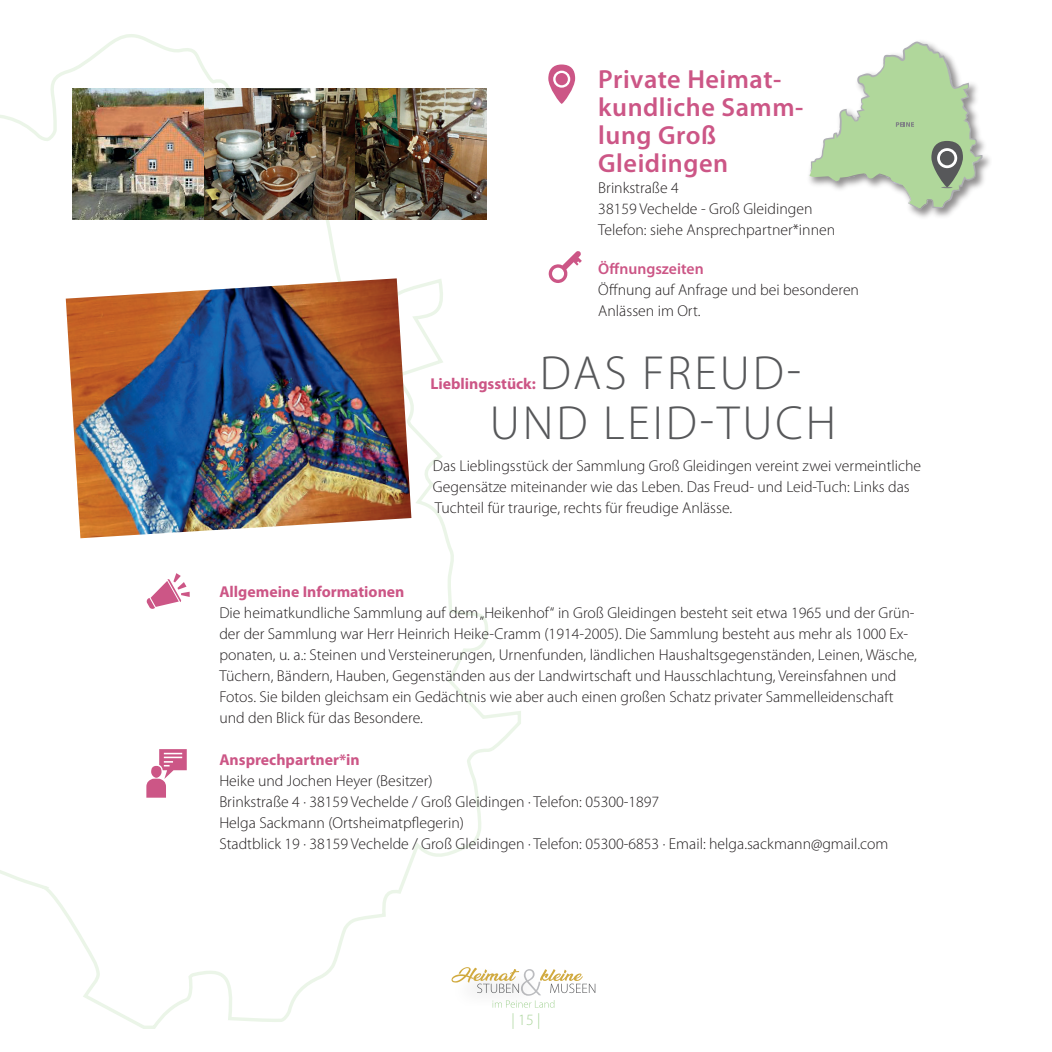
<style>
.page{position:relative;width:1052px;height:1052px;background:#fff}
.page>*{position:absolute;margin:0;border:0;box-sizing:border-box;transform-origin:0 0}
.t1{font:300 48.12px/50.1px "Myriad Pro";letter-spacing:.06em;color:#57585a;text-align:center}
.t2{font:600 26.25px/28px "Myriad Pro";letter-spacing:.02em;color:#cc5686}
.t3{font:300 15.75px/21px "Myriad Pro";color:#231f20}
.t4{font:700 15.75px "Myriad Pro";color:#cc5686}
.t5{font:600 15.75px "Myriad Pro";color:#cc5686}
.t6{font:300 15.75px "Myriad Pro";color:#aad59b}
</style>
<div class="page">
<svg style="left:0;top:34px;width:521px;height:995px"></svg>
<img style="left:66px;top:278px;width:345px;height:260px">
<svg style="left:146px;top:573px;width:44px;height:36px"></svg>
<svg style="left:146px;top:749px;width:41px;height:48px"></svg>
<div style="left:151px;top:766px;width:10px;height:12px;background:#cc5686;border-radius:50%"></div>
<img style="left:909px;top:141px;width:81px;height:77px">
<svg style="left:809px;top:41px;width:173px;height:168px"></svg>
<svg style="left:548px;top:64px;width:27px;height:40px"></svg>
<svg style="left:549px;top:251px;width:33px;height:32px"></svg>
<div style="left:449px;top:964px;width:96px;height:46px;background:#231f20;opacity:.2"></div>
<svg style="left:451px;top:967px;width:144px;height:40px"></svg>
<img style="left:73px;top:88px;width:413px;height:132px">
<h2 class="t2" style="left:598px;top:66px;width:207px">Private Heimat&shy;kundliche Samm&shy;lung Groß<br>Gleidingen</h2>
<p class="t3" style="left:598px;top:178px;width:238px">Brinkstraße 4<br>38159 Vechelde - Groß Gleidingen<br>Telefon: siehe Ansprechpartner*innen</p>
<p class="t5" style="left:598px;top:260px;width:107px">Öffnungszeiten</p>
<p class="t3" style="left:598px;top:279px;width:262px">Öffnung auf Anfrage und bei besonderen<br>Anlässen im Ort.</p>
<h1 class="t1" style="left:490px;top:349px;width:348px">DAS FREUD-<br>UND LEID-TUCH</h1>
<p class="t4" style="left:430px;top:375px;width:107px">Lieblingsstück:</p>
<p class="t3" style="left:433px;top:455px;width:490px">Das Lieblingsstück der Sammlung Groß Gleidingen vereint zwei vermeintliche<br>Gegensätze miteinander wie das Leben. Das Freud- und Leid-Tuch: Links das<br>Tuchteil für traurige, rechts für freudige Anlässe.</p>
<p class="t4" style="left:219px;top:583px;width:187px">Allgemeine Informationen</p>
<p class="t3" style="left:219px;top:602px;width:699px">Die heimatkundliche Sammlung auf dem „Heikenhof“ in Groß Gleidingen besteht seit etwa 1965 und der Grün&shy;der der Sammlung war Herr Heinrich Heike-Cramm (1914-2005). Die Sammlung besteht aus mehr als 1000 Ex&shy;ponaten, u. a.: Steinen und Versteinerungen, Urnenfunden, ländlichen Haushaltsgegenständen, Leinen, Wäsche, Tüchern, Bändern, Hauben, Gegenständen aus der Landwirtschaft und Hausschlachtung, Vereinsfahnen und Fotos. Sie bilden gleichsam ein Gedächtnis wie aber auch einen großen Schatz privater Sammelleidenschaft und den Blick für das Besondere.</p>
<p class="t4" style="left:219px;top:750px;width:142px">Ansprechpartner*in</p>
<p class="t3" style="left:219px;top:770px;width:670px">Heike und Jochen Heyer (Besitzer)<br>Brinkstraße 4 · 38159 Vechelde / Groß Gleidingen · Telefon: 05300-1897<br>Helga Sackmann (Ortsheimatpflegerin)<br>Stadtblick 19 · 38159 Vechelde / Groß Gleidingen · Telefon: 05300-6853 · Email: helga.sackmann@gmail.com</p>
<p class="t6" style="left:511px;top:1011px;width:30px">| 15 |</p>
</div>
